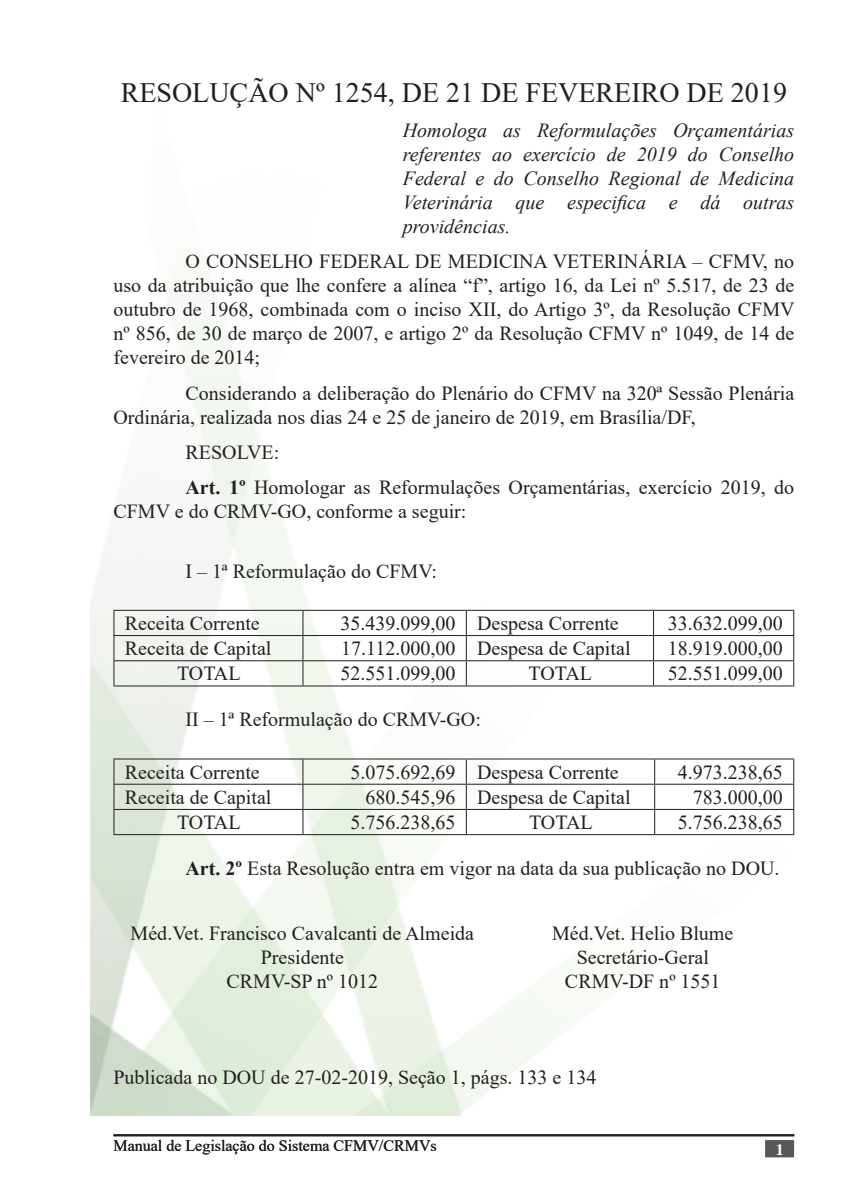
<style>
.page{position:relative;width:851px;height:1191px;background:#fff}
.page>*{position:absolute;margin:0;border:0;box-sizing:border-box;transform-origin:0 0}
.t1{font:28px "Times New Roman";color:#231f20}
.Corpo_de_texto{font:20px/24px "Times New Roman";color:#231f20}
.Recuo_de_corpo_de_te{font:italic 20px/24px "Times New Roman";color:#231f20;text-align:justify}
.t2{font:16px "Times New Roman";color:#231f20}
.Apresentação{font:700 16px "Times";color:#fff}
.s1{font-weight:700}
</style>
<div class="page">
<img style="left:91px;top:308px;width:703px;height:807px">
<hr style="left:113px;top:1134px;width:681px;height:2px;background:#231f20">
<div style="left:765px;top:1140px;width:28px;height:17px;background:#57585a;border:2px solid #57585a"></div>
<hr style="left:113px;top:610px;width:190px;height:1px;background:#231f20">
<hr style="left:303px;top:610px;width:163px;height:1px;background:#231f20">
<hr style="left:466px;top:610px;width:187px;height:1px;background:#231f20">
<hr style="left:653px;top:610px;width:141px;height:1px;background:#231f20">
<hr style="left:113px;top:635px;width:190px;height:1px;background:#231f20">
<hr style="left:303px;top:635px;width:163px;height:1px;background:#231f20">
<hr style="left:466px;top:635px;width:187px;height:1px;background:#231f20">
<hr style="left:653px;top:635px;width:141px;height:1px;background:#231f20">
<hr style="left:113px;top:660px;width:190px;height:1px;background:#231f20">
<hr style="left:303px;top:660px;width:163px;height:1px;background:#231f20">
<hr style="left:466px;top:660px;width:187px;height:1px;background:#231f20">
<hr style="left:653px;top:660px;width:141px;height:1px;background:#231f20">
<hr style="left:113px;top:685px;width:190px;height:1px;background:#231f20">
<hr style="left:303px;top:685px;width:163px;height:1px;background:#231f20">
<hr style="left:466px;top:685px;width:187px;height:1px;background:#231f20">
<hr style="left:653px;top:685px;width:141px;height:1px;background:#231f20">
<svg style="left:113px;top:611px;width:1px;height:74px"></svg>
<svg style="left:302px;top:611px;width:1px;height:74px"></svg>
<svg style="left:466px;top:611px;width:1px;height:74px"></svg>
<svg style="left:653px;top:611px;width:1px;height:74px"></svg>
<svg style="left:793px;top:611px;width:1px;height:74px"></svg>
<hr style="left:113px;top:758px;width:190px;height:1px;background:#231f20">
<hr style="left:303px;top:758px;width:163px;height:1px;background:#231f20">
<hr style="left:466px;top:758px;width:188px;height:1px;background:#231f20">
<hr style="left:654px;top:758px;width:140px;height:1px;background:#231f20">
<hr style="left:113px;top:783px;width:190px;height:1px;background:#231f20">
<hr style="left:303px;top:783px;width:163px;height:1px;background:#231f20">
<hr style="left:466px;top:783px;width:188px;height:1px;background:#231f20">
<hr style="left:654px;top:783px;width:140px;height:1px;background:#231f20">
<hr style="left:113px;top:809px;width:190px;height:1px;background:#231f20">
<hr style="left:303px;top:809px;width:163px;height:1px;background:#231f20">
<hr style="left:466px;top:809px;width:188px;height:1px;background:#231f20">
<hr style="left:654px;top:809px;width:140px;height:1px;background:#231f20">
<hr style="left:113px;top:834px;width:190px;height:1px;background:#231f20">
<hr style="left:303px;top:834px;width:163px;height:1px;background:#231f20">
<hr style="left:466px;top:834px;width:188px;height:1px;background:#231f20">
<hr style="left:654px;top:834px;width:140px;height:1px;background:#231f20">
<svg style="left:113px;top:759px;width:1px;height:75px"></svg>
<svg style="left:302px;top:759px;width:1px;height:75px"></svg>
<svg style="left:466px;top:759px;width:1px;height:75px"></svg>
<svg style="left:654px;top:759px;width:1px;height:75px"></svg>
<svg style="left:793px;top:759px;width:1px;height:75px"></svg>
<p class="t1" style="left:121px;top:72px;width:667px">RESOLUÇÃO Nº 1254, DE 21 DE FEVEREIRO DE 2019</p>
<p class="Recuo_de_corpo_de_te" style="left:403px;top:118px;width:393px">Homologa as Reformulações Orçamentárias referentes ao exercício de 2019 do Conselho Federal e do Conselho Regional de Medicina Veterinária que especifica e dá outras providências.</p>
<p class="Corpo_de_texto" style="left:113px;top:249px;width:682px;text-align:justify;text-indent:72px">O CONSELHO FEDERAL DE MEDICINA VETERINÁRIA – CFMV, no uso da atribuição que lhe confere a alínea “f”, artigo 16, da Lei nº 5.517, de 23 de outubro de 1968, combinada com o inciso XII, do Artigo 3º, da Resolução CFMV nº 856, de 30 de março de 2007, e artigo 2º da Resolução CFMV nº 1049, de 14 de fevereiro de 2014;</p>
<p class="Corpo_de_texto" style="left:113px;top:380px;width:682px;text-indent:72px">Considerando a deliberação do Plenário do CFMV na 320ª Sessão Plenária<br>Ordinária, realizada nos dias 24 e 25 de janeiro de 2019, em Brasília/DF,</p>
<p class="Corpo_de_texto" style="left:185px;top:440px;width:95px">RESOLVE:</p>
<p class="Corpo_de_texto" style="left:113px;top:475px;width:682px;text-indent:72px"><span class="s1">Art. 1º</span> Homologar as Reformulações Orçamentárias, exercício 2019, do<br>CFMV e do CRMV-GO, conforme a seguir:</p>
<p class="Corpo_de_texto" style="left:185px;top:558px;width:253px">I – 1ª Reformulação do CFMV:</p>
<p class="Corpo_de_texto" style="left:125px;top:610px;width:136px">Receita Corrente</p>
<p class="Corpo_de_texto" style="left:340px;top:610px;width:116px">35.439.099,00</p>
<p class="Corpo_de_texto" style="left:477px;top:610px;width:143px">Despesa Corrente</p>
<p class="Corpo_de_texto" style="left:667px;top:610px;width:116px">33.632.099,00</p>
<p class="Corpo_de_texto" style="left:125px;top:636px;width:148px">Receita de Capital</p>
<p class="Corpo_de_texto" style="left:341px;top:636px;width:116px">17.112.000,00</p>
<p class="Corpo_de_texto" style="left:477px;top:636px;width:155px">Despesa de Capital</p>
<p class="Corpo_de_texto" style="left:667px;top:636px;width:116px">18.919.000,00</p>
<p class="Corpo_de_texto" style="left:177px;top:661px;width:65px">TOTAL</p>
<p class="Corpo_de_texto" style="left:340px;top:661px;width:116px">52.551.099,00</p>
<p class="Corpo_de_texto" style="left:528px;top:661px;width:65px">TOTAL</p>
<p class="Corpo_de_texto" style="left:667px;top:661px;width:116px">52.551.099,00</p>
<p class="Corpo_de_texto" style="left:185px;top:707px;width:297px">II – 1ª Reformulação do CRMV-GO:</p>
<p class="Corpo_de_texto" style="left:125px;top:759px;width:136px">Receita Corrente</p>
<p class="Corpo_de_texto" style="left:350px;top:759px;width:106px">5.075.692,69</p>
<p class="Corpo_de_texto" style="left:477px;top:759px;width:143px">Despesa Corrente</p>
<p class="Corpo_de_texto" style="left:677px;top:759px;width:106px">4.973.238,65</p>
<p class="Corpo_de_texto" style="left:125px;top:784px;width:148px">Receita de Capital</p>
<p class="Corpo_de_texto" style="left:365px;top:784px;width:91px">680.545,96</p>
<p class="Corpo_de_texto" style="left:477px;top:784px;width:155px">Despesa de Capital</p>
<p class="Corpo_de_texto" style="left:692px;top:784px;width:91px">783.000,00</p>
<p class="Corpo_de_texto" style="left:177px;top:809px;width:65px">TOTAL</p>
<p class="Corpo_de_texto" style="left:350px;top:809px;width:106px">5.756.238,65</p>
<p class="Corpo_de_texto" style="left:529px;top:809px;width:65px">TOTAL</p>
<p class="Corpo_de_texto" style="left:677px;top:809px;width:106px">5.756.238,65</p>
<p class="Corpo_de_texto" style="left:185px;top:856px;width:595px"><span class="s1">Art. 2º</span> Esta Resolução entra em vigor na data da sua publicação no DOU.</p>
<p class="Corpo_de_texto" style="left:131px;top:921px;width:345px">Méd.Vet. Francisco Cavalcanti de Almeida</p>
<p class="Corpo_de_texto" style="left:261px;top:945px;width:85px">Presidente</p>
<p class="Corpo_de_texto" style="left:226px;top:969px;width:153px">CRMV-SP nº 1012</p>
<p class="Corpo_de_texto" style="left:552px;top:921px;width:183px">Méd.Vet. Helio Blume</p>
<p class="Corpo_de_texto" style="left:576px;top:945px;width:134px">Secretário-Geral</p>
<p class="Corpo_de_texto" style="left:565px;top:969px;width:157px">CRMV-DF nº 1551</p>
<p class="Corpo_de_texto" style="left:113px;top:1065px;width:484px">Publicada no DOU de 27-02-2019, Seção 1, págs. 133 e 134</p>
<p class="t2" style="left:113px;top:1134px;width:325px">Manual de Legislação do Sistema CFMV/CRMVs</p>
<p class="Apresentação" style="left:775px;top:1140px;width:9px">1</p>
</div>
